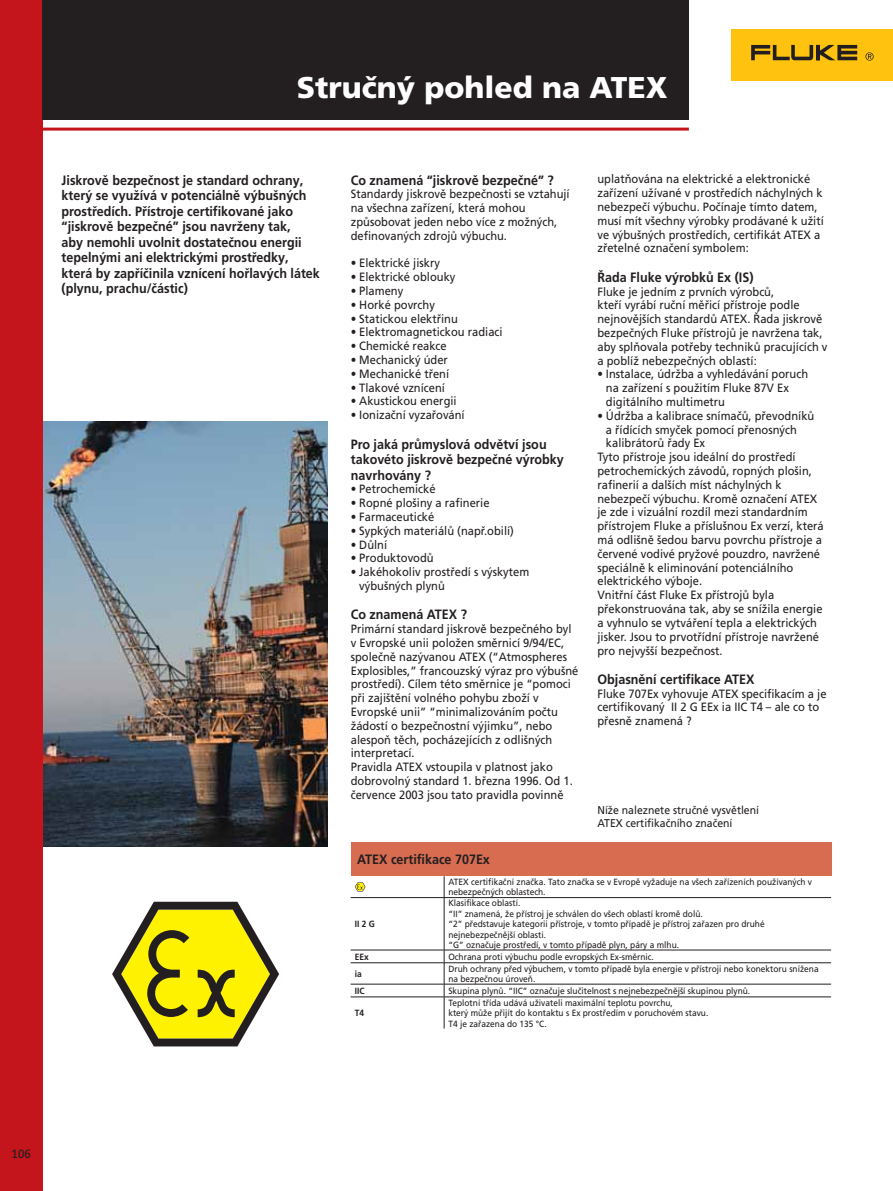
<style>
.page{position:relative;width:893px;height:1191px;background:#fff}
.page>*{position:absolute;margin:0;border:0;box-sizing:border-box;transform-origin:0 0}
.t1{font:900 30px "Frutiger LT Pro";color:#fff}
.t2{font:700 13.5px/15.6px "Frutiger LT Pro";color:#231f20;scale:.93 1}
.t3{font:12px/13.8px "Frutiger LT Pro";color:#231f20;scale:.93 1}
.t4{font:700 12px "Caecilia LT Std";color:#231f20;scale:.9 1}
.t5{font:11.25px/12.9px "Frutiger LT Pro";color:#231f20;scale:.93 1}
.t6{font:9px/10.4px "Frutiger LT Pro";color:#231f20;scale:.93 1}
.t7{font:700 9px "Frutiger LT Pro";color:#231f20;scale:.93 1}
</style>
<div class="page">
<div style="left:731px;top:30px;width:162px;height:51px;background:#ffc20e"></div>
<hr style="left:0;top:128px;width:689px;height:3px;background:#c4151c">
<svg style="left:751px;top:45px;width:106px;height:15px"></svg>
<svg style="left:865px;top:52px;width:9px;height:9px"></svg>
<img style="left:43px;top:421px;width:284px;height:425px">
<div style="left:351px;top:842px;width:480px;height:33px;background:#d76c51"></div>
<svg style="left:112px;top:901px;width:167px;height:145px"></svg>
<svg style="left:355px;top:882px;width:10px;height:9px"></svg>
<div style="left:0;top:0;width:43px;height:1190px;background:#c4151c"></div>
<div style="left:43px;top:0;width:646px;height:119px;background:#231f20"></div>
<svg style="left:444px;top:876px;width:1px;height:21px"></svg>
<hr style="left:444px;top:897px;width:1px;height:52px;background:#231f20">
<hr style="left:351px;top:949px;width:480px;height:1px;background:#231f20">
<hr style="left:351px;top:962px;width:480px;height:1px;background:#231f20">
<hr style="left:351px;top:984px;width:480px;height:1px;background:#231f20">
<svg style="left:444px;top:950px;width:1px;height:46px"></svg>
<hr style="left:351px;top:996px;width:480px;height:1px;background:#231f20">
<hr style="left:444px;top:997px;width:1px;height:31px;background:#231f20">
<hr style="left:351px;top:897px;width:480px;height:1px;background:#231f20">
<h1 class="t1" style="left:297px;top:76px;width:372px">Stručný pohled na ATEX</h1>
<p class="t2" style="left:62px;top:174px;width:279px">Jiskrově bezpečnost je standard ochrany, který se využívá v potenciálně výbušných prostředích. Přístroje certifikované jako “jiskrově bezpečné” jsou navrženy tak,<br>aby nemohli uvolnit dostatečnou energii tepelnými ani elektrickými prostředky, která by zapříčinila vznícení hořlavých látek (plynu, prachu/částic)</p>
<p class="t2" style="left:351px;top:174px;width:220px">Co znamená “jiskrově bezpečné” ?</p>
<p class="t3" style="left:351px;top:189px;width:237px">Standardy jiskrově bezpečnosti se vztahují na všechna zařízení, která mohou způsobovat jeden nebo více z možných, definovaných zdrojů výbuchu.</p>
<p class="t3" style="left:351px;top:258px;width:97px">• Elektrické jiskry</p>
<p class="t3" style="left:351px;top:271px;width:114px">• Elektrické oblouky</p>
<p class="t3" style="left:351px;top:285px;width:58px">• Plameny</p>
<p class="t3" style="left:351px;top:299px;width:92px">• Horké povrchy</p>
<p class="t3" style="left:351px;top:313px;width:117px">• Statickou elektřinu</p>
<p class="t3" style="left:351px;top:327px;width:165px">• Elektromagnetickou radiaci</p>
<p class="t3" style="left:351px;top:340px;width:105px">• Chemické reakce</p>
<p class="t3" style="left:351px;top:354px;width:106px">• Mechanický úder</p>
<p class="t3" style="left:351px;top:368px;width:107px">• Mechanické tření</p>
<p class="t3" style="left:351px;top:382px;width:103px">• Tlakové vznícení</p>
<p class="t3" style="left:351px;top:396px;width:115px">• Akustickou energii</p>
<p class="t3" style="left:351px;top:409px;width:124px">• Ionizační vyzařování</p>
<p class="t2" style="left:351px;top:437px;width:231px">Pro jaká průmyslová odvětví jsou takovéto jiskrově bezpečné výrobky navrhovány ?</p>
<p class="t3" style="left:351px;top:484px;width:93px">• Petrochemické</p>
<p class="t3" style="left:351px;top:497px;width:151px">• Ropné plošiny a rafinerie</p>
<p class="t3" style="left:351px;top:511px;width:91px">• Farmaceutické</p>
<p class="t3" style="left:351px;top:525px;width:177px">• Sypkých materiálů (např.obilí)</p>
<p class="t3" style="left:351px;top:539px;width:41px">• Důlní</p>
<p class="t3" style="left:351px;top:553px;width:91px">• Produktovodů</p>
<p class="t3" style="left:359px;top:566px;width:184px;text-indent:-9px">• Jakéhokoliv prostředí s výskytem výbušných plynů</p>
<p class="t2" style="left:351px;top:608px;width:126px">Co znamená ATEX ?</p>
<p class="t3" style="left:351px;top:623px;width:246px">Primární standard jiskrově bezpečného byl v Evropské unii položen směrnicí 9/94/EC, společně nazývanou ATEX (“Atmospheres Explosibles,” francouzský výraz pro výbušné prostředí). Cílem této směrnice je “pomoci při zajištění volného pohybu zboží v Evropské unii” “minimalizováním počtu žádostí o bezpečnostní výjimku”, nebo alespoň těch, pocházejících z odlišných interpretací.<br>Pravidla ATEX vstoupila v platnost jako dobrovolný standard 1. března 1996. Od 1. července 2003 jsou tato pravidla povinně</p>
<p class="t2" style="left:357px;top:853px;width:144px">ATEX certifikace 707Ex</p>
<p class="t3" style="left:597px;top:174px;width:245px">uplatňována na elektrické a elektronické zařízení užívané v prostředích náchylných k nebezpečí výbuchu. Počínaje tímto datem, musí mít všechny výrobky prodávané k užití ve výbušných prostředích, certifikát ATEX a zřetelné označení symbolem:</p>
<p class="t2" style="left:597px;top:271px;width:169px">Řada Fluke výrobků Ex (IS)</p>
<p class="t3" style="left:597px;top:286px;width:249px">Fluke je jedním z prvních výrobců,<br>kteří vyrábí ruční měřicí přístroje podle nejnovějších standardů ATEX. Řada jiskrově bezpečných Fluke přístrojů je navržena tak, aby splňovala potřeby techniků pracujících v a poblíž nebezpečných oblastí:</p>
<p class="t3" style="left:606px;top:369px;width:219px;text-indent:-9px">• Instalace, údržba a vyhledávání poruch na zařízení s použitím Fluke 87V Ex digitálního multimetru</p>
<p class="t3" style="left:597px;top:410px;width:235px">• Údržba a kalibrace snímačů, převodníků</p>
<p class="t3" style="left:606px;top:424px;width:207px">a řídících smyček pomocí přenosných</p>
<p class="t3" style="left:606px;top:438px;width:108px">kalibrátorů řady Ex</p>
<p class="t3" style="left:597px;top:451px;width:215px">Tyto přístroje jsou ideální do prostředí</p>
<p class="t3" style="left:597px;top:465px;width:232px">petrochemických závodů, ropných plošin,</p>
<p class="t3" style="left:597px;top:479px;width:200px">rafinerií a dalších míst náchylných k</p>
<p class="t3" style="left:597px;top:493px;width:238px">nebezpečí výbuchu. Kromě označení ATEX</p>
<p class="t3" style="left:597px;top:507px;width:228px">je zde i vizuální rozdíl mezi standardním</p>
<p class="t3" style="left:597px;top:520px;width:245px">přístrojem Fluke a příslušnou Ex verzí, která</p>
<p class="t3" style="left:597px;top:534px;width:243px">má odlišně šedou barvu povrchu přístroje a</p>
<p class="t3" style="left:597px;top:548px;width:241px">červené vodivé pryžové pouzdro, navržené</p>
<p class="t3" style="left:597px;top:562px;width:212px">speciálně k eliminování potenciálního</p>
<p class="t3" style="left:597px;top:576px;width:114px">elektrického výboje.</p>
<p class="t3" style="left:597px;top:589px;width:192px">Vnitřní část Fluke Ex přístrojů byla</p>
<p class="t3" style="left:597px;top:603px;width:244px">překonstruována tak, aby se snížila energie</p>
<p class="t3" style="left:597px;top:617px;width:238px">a vyhnulo se vytváření tepla a elektrických</p>
<p class="t3" style="left:597px;top:631px;width:240px">jisker. Jsou to prvotřídní přístroje navržené</p>
<p class="t3" style="left:597px;top:645px;width:136px">pro nejvyšší bezpečnost.</p>
<p class="t2" style="left:597px;top:673px;width:170px">Objasnění certifikace ATEX</p>
<p class="t3" style="left:597px;top:688px;width:248px">Fluke 707Ex vyhovuje ATEX specifikacím a je certifikovaný II 2 G EEx ia IIC T4 – ale co to přesně znamená ?</p>
<p class="t5" style="left:597px;top:804px;width:175px">Níže naleznete stručné vysvětlení<br>ATEX certifikačního značení</p>
<p class="t7" style="left:355px;top:920px;width:23px">II 2 G</p>
<p class="t6" style="left:448px;top:878px;width:393px">ATEX certifikační značka. Tato značka se v Evropě vyžaduje na všech zařízeních používaných v nebezpečných oblastech.</p>
<p class="t6" style="left:448px;top:899px;width:342px">Klasifikace oblastí.<br>“II” znamená, že přístroj je schválen do všech oblastí kromě dolů.<br>“2” představuje kategorii přístroje, v tomto případě je přístroj zařazen pro druhé nejnebezpečnější oblasti.<br>“G” označuje prostředí, v tomto případě plyn, páry a mlhu.</p>
<p class="t7" style="left:355px;top:953px;width:17px">EEx</p>
<p class="t6" style="left:448px;top:952px;width:223px">Ochrana proti výbuchu podle evropských Ex-směrnic.</p>
<p class="t7" style="left:355px;top:970px;width:9px">ia</p>
<p class="t6" style="left:448px;top:964px;width:400px">Druh ochrany před výbuchem, v tomto případě byla energie v přístroji nebo konektoru snížena na bezpečnou úroveň.</p>
<p class="t7" style="left:355px;top:987px;width:12px">IIC</p>
<p class="t6" style="left:448px;top:986px;width:326px">Skupina plynů. “IIC” označuje slučitelnost s nejnebezpečnější skupinou plynů.</p>
<p class="t7" style="left:355px;top:1009px;width:12px">T4</p>
<p class="t6" style="left:448px;top:998px;width:281px">Teplotní třída udává uživateli maximální teplotu povrchu,<br>který může přijít do kontaktu s Ex prostředím v poruchovém stavu.<br>T4 je zařazena do 135 °C.</p>
<p class="t4" style="left:12px;top:1146px;width:23px">106</p>
</div>
